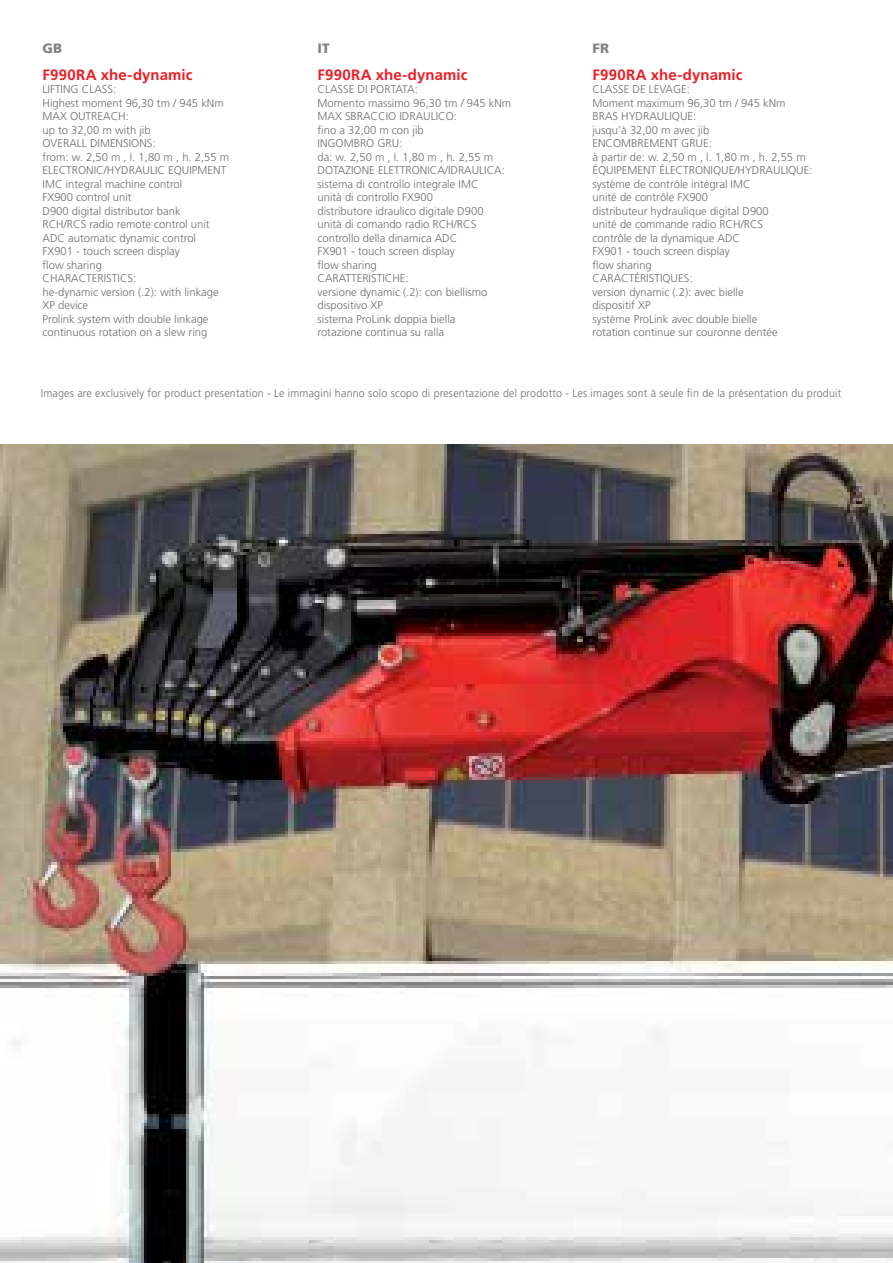
<style>
.page{position:relative;width:893px;height:1263px;background:#fff}
.page>*{position:absolute;margin:0;border:0;box-sizing:border-box;transform-origin:0 0}
.t1{font:700 15px "Frutiger";letter-spacing:.005em;color:#ed1d24}
.t2{font:900 13.5px "Frutiger";color:#808285}
.t3{font:300 11.25px/13.5px "Frutiger";color:#6d6e71}
.t4{font:300 11.25px "Frutiger";letter-spacing:.02em;color:#6d6e71;scale:.95 1}
</style>
<div class="page">
<img style="left:0;top:444px;width:893px;height:819px">
<p class="t2" style="left:43px;top:40px;width:21px">GB</p>
<h1 class="t1" style="left:43px;top:66px;width:152px">F990RA xhe-dynamic</h1>
<p class="t3" style="left:43px;top:83px;width:188px">LIFTING CLASS:<br>Highest moment 96,30 tm / 945 kNm<br>MAX OUTREACH:<br>up to 32,00 m with jib<br>OVERALL DIMENSIONS:<br>from: w. 2,50 m , l. 1,80 m , h. 2,55 m<br>ELECTRONIC/HYDRAULIC EQUIPMENT<br>IMC integral machine control<br>FX900 control unit<br>D900 digital distributor bank<br>RCH/RCS radio remote control unit<br>ADC automatic dynamic control<br>FX901 - touch screen display<br>flow sharing<br>CHARACTERISTICS:<br>he-dynamic version (.2): with linkage<br>XP device<br>Prolink system with double linkage continuous rotation on a slew ring</p>
<p class="t2" style="left:317px;top:40px;width:14px">IT</p>
<h1 class="t1" style="left:317px;top:66px;width:152px">F990RA xhe-dynamic</h1>
<p class="t3" style="left:317px;top:83px;width:195px">CLASSE DI PORTATA:<br>Momento massimo 96,30 tm / 945 kNm<br>MAX SBRACCIO IDRAULICO:<br>fino a 32,00 m con jib<br>INGOMBRO GRU:<br>da: w. 2,50 m , l. 1,80 m , h. 2,55 m<br>DOTAZIONE ELETTRONICA/IDRAULICA: sistema di controllo integrale IMC<br>unità di controllo FX900<br>distributore idraulico digitale D900<br>unità di comando radio RCH/RCS controllo della dinamica ADC<br>FX901 - touch screen display<br>flow sharing<br>CARATTERISTICHE:<br>versione dynamic (.2): con biellismo dispositivo XP<br>sistema ProLink doppia biella<br>rotazione continua su ralla</p>
<p class="t2" style="left:592px;top:40px;width:18px">FR</p>
<h1 class="t1" style="left:592px;top:66px;width:152px">F990RA xhe-dynamic</h1>
<p class="t3" style="left:592px;top:83px;width:222px">CLASSE DE LEVAGE:<br>Moment maximum 96,30 tm / 945 kNm<br>BRAS HYDRAULIQUE:<br>jusqu’à 32,00 m avec jib<br>ENCOMBREMENT GRUE:<br>à partir de: w. 2,50 m , l. 1,80 m , h. 2,55 m<br>ÉQUIPEMENT ÉLECTRONIQUE/HYDRAULIQUE: système de contrôle intégral IMC<br>unité de contrôle FX900<br>distributeur hydraulique digital D900<br>unité de commande radio RCH/RCS<br>contrôle de la dynamique ADC<br>FX901 - touch screen display<br>flow sharing<br>CARACTÉRISTIQUES:<br>version dynamic (.2): avec bielle<br>dispositif XP<br>système ProLink avec double bielle<br>rotation continue sur couronne dentée</p>
<p class="t4" style="left:41px;top:386px;width:844px">Images are exclusively for product presentation - Le immagini hanno solo scopo di presentazione del prodotto - Les images sont à seule fin de la présentation du produit</p>
</div>
